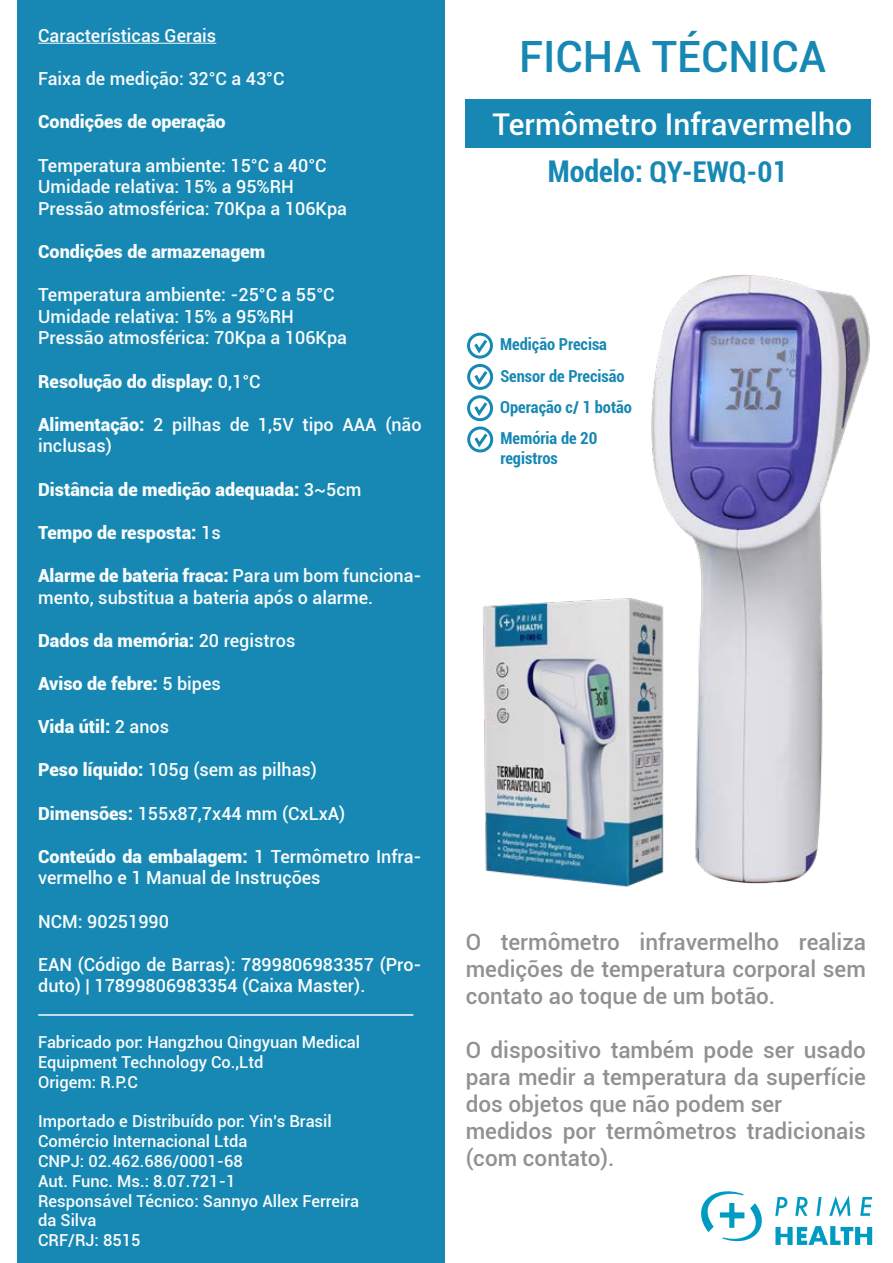
<style>
.page{position:relative;width:893px;height:1263px;background:#fff}
.page>*{position:absolute;margin:0;border:0;box-sizing:border-box;transform-origin:0 0}
.t1{font:500 43.2px "Roboto";color:#1688b3}
.t2{font:500 30px "Roboto";color:#fff}
.t3{font:700 condensed 28.65px "Roboto";color:#1688b3}
.t4{font:500 22.5px/27px "Roboto";color:#919191;text-align:justify}
.t5{font:500 18px/21.6px "Roboto";color:#fafcfc}
.t6{font:900 18px "Roboto";color:#fafcfc}
.t7{font:500 16.5px/19.8px "Roboto";color:#fafcfc}
.t8{font:700 condensed 16.5px/31.3px "Roboto";color:#1688b3}
.s1{font-weight:500}
.s2{font-weight:900}
.s3{font-size:30px}
</style>
<div class="page">
<svg style="left:701px;top:1191px;width:171px;height:54px"></svg>
<div style="left:17px;top:0;width:428px;height:1263px;background:#1688b3"></div>
<div style="left:466px;top:100px;width:405px;height:48px;background:#1688b3"></div>
<hr style="left:38px;top:43px;width:178px;height:1px;background:#fafcfc">
<hr style="left:38px;top:1014px;width:375px;height:2px;background:#fafcfc">
<img style="left:467px;top:274px;width:403px;height:614px">
<p class="t5" style="left:38px;top:24px;width:180px">Características Gerais</p>
<p class="t5" style="left:38px;top:67px;width:248px">Faixa de medição: 32°C a 43°C</p>
<p class="t6" style="left:38px;top:109px;width:189px">Condições de operação</p>
<p class="t5" style="left:38px;top:154px;width:310px">Temperatura ambiente: 15°C a 40°C<br>Umidade relativa: 15% a 95%RH<br>Pressão atmosférica: 70Kpa a 106Kpa</p>
<p class="t6" style="left:38px;top:239px;width:229px">Condições de armazenagem</p>
<p class="t5" style="left:38px;top:283px;width:310px">Temperatura ambiente: -25°C a 55°C<br>Umidade relativa: 15% a 95%RH<br>Pressão atmosférica: 70Kpa a 106Kpa</p>
<p class="t6" style="left:38px;top:368px;width:224px">Resolução do display: <span class="s1">0,1°C</span></p>
<p class="t5" style="left:38px;top:413px;width:385px"><span class="s2">Alimentação:</span> 2 pilhas de 1,5V tipo AAA (não inclusas)</p>
<p class="t6" style="left:38px;top:476px;width:325px">Distância de medição adequada: <span class="s1">3~5cm</span></p>
<p class="t6" style="left:38px;top:520px;width:184px">Tempo de resposta: <span class="s1">1s</span></p>
<p class="t5" style="left:38px;top:564px;width:385px"><span class="s2">Alarme de bateria fraca:</span> Para um bom funciona&shy;mento, substitua a bateria após o alarme.</p>
<p class="t6" style="left:38px;top:628px;width:259px">Dados da memória: <span class="s1">20 registros</span></p>
<p class="t6" style="left:38px;top:671px;width:184px">Aviso de febre: <span class="s1">5 bipes</span></p>
<p class="t6" style="left:38px;top:714px;width:133px">Vida útil: <span class="s1">2 anos</span></p>
<p class="t5" style="left:38px;top:758px;width:280px"><span class="s2">Peso líquido:</span> 105g (sem as pilhas)</p>
<p class="t5" style="left:38px;top:802px;width:309px"><span class="s2">Dimensões:</span> 155x87,7x44 mm (CxLxA)</p>
<p class="t5" style="left:38px;top:845px;width:385px"><span class="s2">Conteúdo da embalagem:</span> 1 Termômetro Infra&shy;vermelho e 1 Manual de Instruções</p>
<p class="t5" style="left:38px;top:910px;width:132px">NCM: 90251990</p>
<p class="t5" style="left:38px;top:953px;width:385px">EAN (Código de Barras): 7899806983357 (Pro&shy;duto) | 17899806983354 (Caixa Master).</p>
<p class="t7" style="left:38px;top:1032px;width:324px">Fabricado por: Hangzhou Qingyuan Medical<br>Equipment Technology Co.,Ltd<br>Origem: R.P.C</p>
<p class="t7" style="left:38px;top:1111px;width:323px">Importado e Distribuído por: Yin’s Brasil<br>Comércio Internacional Ltda<br>CNPJ: 02.462.686/0001-68<br>Aut. Func. Ms.: 8.07.721-1<br>Responsável Técnico: Sannyo Allex Ferreira da Silva<br>CRF/RJ: 8515</p>
<h1 class="t1" style="left:519px;top:26px;width:308px">FICHA TÉCNICA</h1>
<h2 class="t2" style="left:492px;top:104px;width:361px">Termômetro Infravermelho</h2>
<h3 class="t3" style="left:548px;top:151px;width:241px"><span class="s3">Modelo:</span> QY-EWQ-01</h3>
<p class="t8" style="left:500px;top:328px;width:133px">Medição Precisa<br>Sensor de Precisão<br>Operação c/ 1 botão<br>Memória de 20</p>
<p class="t8" style="left:500px;top:442px;width:59px">registros</p>
<p class="t4" style="left:466px;top:927px;width:402px">O termômetro infravermelho realiza medições de temperatura corporal sem contato ao toque de um botão.</p>
<p class="t4" style="left:466px;top:1035px;width:402px;text-align:left">O dispositivo também pode ser usado para medir a temperatura da superfície dos objetos que não podem ser medidos por termômetros tradicionais (com contato).</p>
</div>
